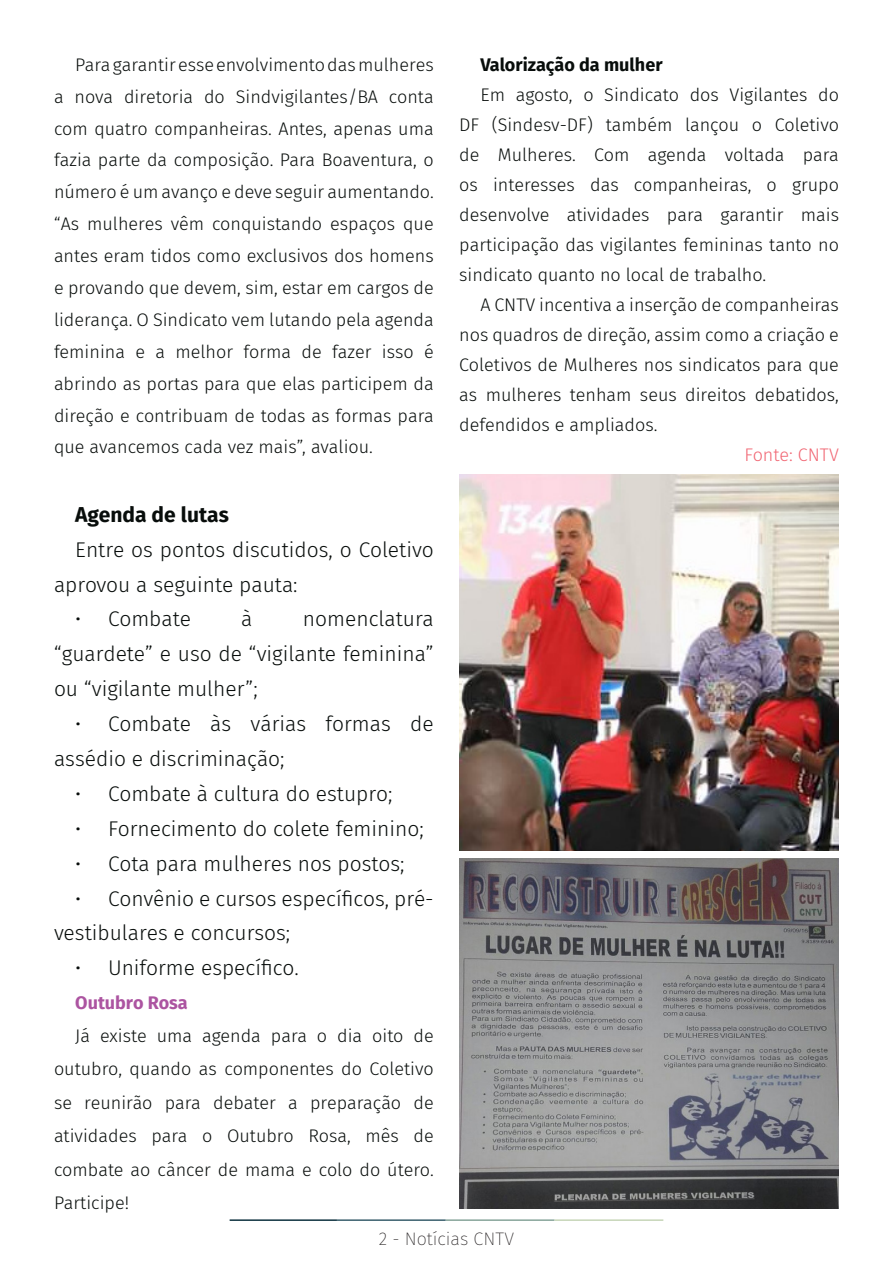
<style>
.page{position:relative;width:893px;height:1263px;background:#fff}
.page>*{position:absolute;margin:0;border:0;box-sizing:border-box;transform-origin:0 0}
.t1{font:300 21.15px/35px "Fira Sans";color:#080d0b}
.t2{font:700 21.15px "Fira Sans";color:#080d0b}
.t3{font:300 18.15px/32px "Fira Sans";color:#080d0b;text-align:justify}
.t4{font:700 18.15px "Fira Sans";color:#080d0b}
.t5{font:700 18.15px "Fira Sans";color:#ac54a1}
.t6{font:300 18.15px "Fira Sans";color:#f16673}
.t7{font:200 18px "Fira Sans";color:#231f20}
</style>
<div class="page">
<hr style="left:230px;top:1219px;width:107px;height:2px;background:#0e323f">
<hr style="left:337px;top:1219px;width:109px;height:2px;background:#3a5f6d">
<hr style="left:446px;top:1219px;width:109px;height:2px;background:#87a59a">
<hr style="left:555px;top:1219px;width:108px;height:2px;background:#c6d5b7">
<img style="left:459px;top:474px;width:380px;height:376px">
<img style="left:459px;top:858px;width:380px;height:351px">
<p class="t3" style="left:54px;top:48px;width:381px;text-indent:21px">Para garantir esse envolvimento das mulheres a nova diretoria do Sindvigilantes/BA conta com quatro companheiras. Antes, apenas uma fazia parte da composição. Para Boaventura, o número é um avanço e deve seguir aumentando. “As mulheres vêm conquistando espaços que antes eram tidos como exclusivos dos homens e provando que devem, sim, estar em cargos de liderança. O Sindicato vem lutando pela agenda feminina e a melhor forma de fazer isso é abrindo as portas para que elas participem da direção e contribuam de todas as formas para que avancemos cada vez mais”, avaliou.</p>
<p class="t2" style="left:75px;top:496px;width:155px">Agenda de lutas</p>
<p class="t1" style="left:54px;top:532px;width:381px;text-indent:21px">Entre os pontos discutidos, o Coletivo aprovou a seguinte pauta:</p>
<p class="t1" style="left:75px;top:601px;width:117px">• Combate</p>
<p class="t1" style="left:241px;top:601px;width:13px">à</p>
<p class="t1" style="left:54px;top:601px;width:381px;text-align:justify;text-indent:249px">nomenclatura “guardete” e uso de “vigilante feminina” ou “vigilante mulher”;</p>
<p class="t1" style="left:54px;top:706px;width:381px;text-indent:21px">• Combate às várias formas de assédio e discriminação;</p>
<p class="t1" style="left:75px;top:776px;width:319px">• Combate à cultura do estupro;</p>
<p class="t1" style="left:75px;top:811px;width:350px">• Fornecimento do colete feminino;</p>
<p class="t1" style="left:75px;top:846px;width:331px">• Cota para mulheres nos postos;</p>
<p class="t1" style="left:54px;top:880px;width:381px;text-indent:21px">• Convênio e cursos específicos, pré&shy;vestibulares e concursos;</p>
<p class="t1" style="left:75px;top:950px;width:225px">• Uniforme específico.</p>
<p class="t5" style="left:75px;top:987px;width:114px">Outubro Rosa</p>
<p class="t3" style="left:54px;top:1019px;width:381px;line-height:33.5px;text-indent:21px">Já existe uma agenda para o dia oito de outubro, quando as componentes do Coletivo se reunirão para debater a preparação de atividades para o Outubro Rosa, mês de combate ao câncer de mama e colo do útero.<br>Participe!</p>
<p class="t4" style="left:480px;top:49px;width:184px">Valorização da mulher</p>
<p class="t3" style="left:459px;top:79px;width:381px;line-height:30px;text-indent:21px">Em agosto, o Sindicato dos Vigilantes do DF (Sindesv-DF) também lançou o Coletivo de Mulheres. Com agenda voltada para os interesses das companheiras, o grupo desenvolve atividades para garantir mais participação das vigilantes femininas tanto no sindicato quanto no local de trabalho.</p>
<p class="t3" style="left:459px;top:289px;width:381px;line-height:30px;text-indent:21px">A CNTV incentiva a inserção de companheiras nos quadros de direção, assim como a criação e Coletivos de Mulheres nos sindicatos para que as mulheres tenham seus direitos debatidos, defendidos e ampliados.</p>
<p class="t6" style="left:744px;top:442px;width:96px">Fonte: CNTV</p>
<p class="t7" style="left:379px;top:1226px;width:137px">2 - Notícias CNTV</p>
</div>
